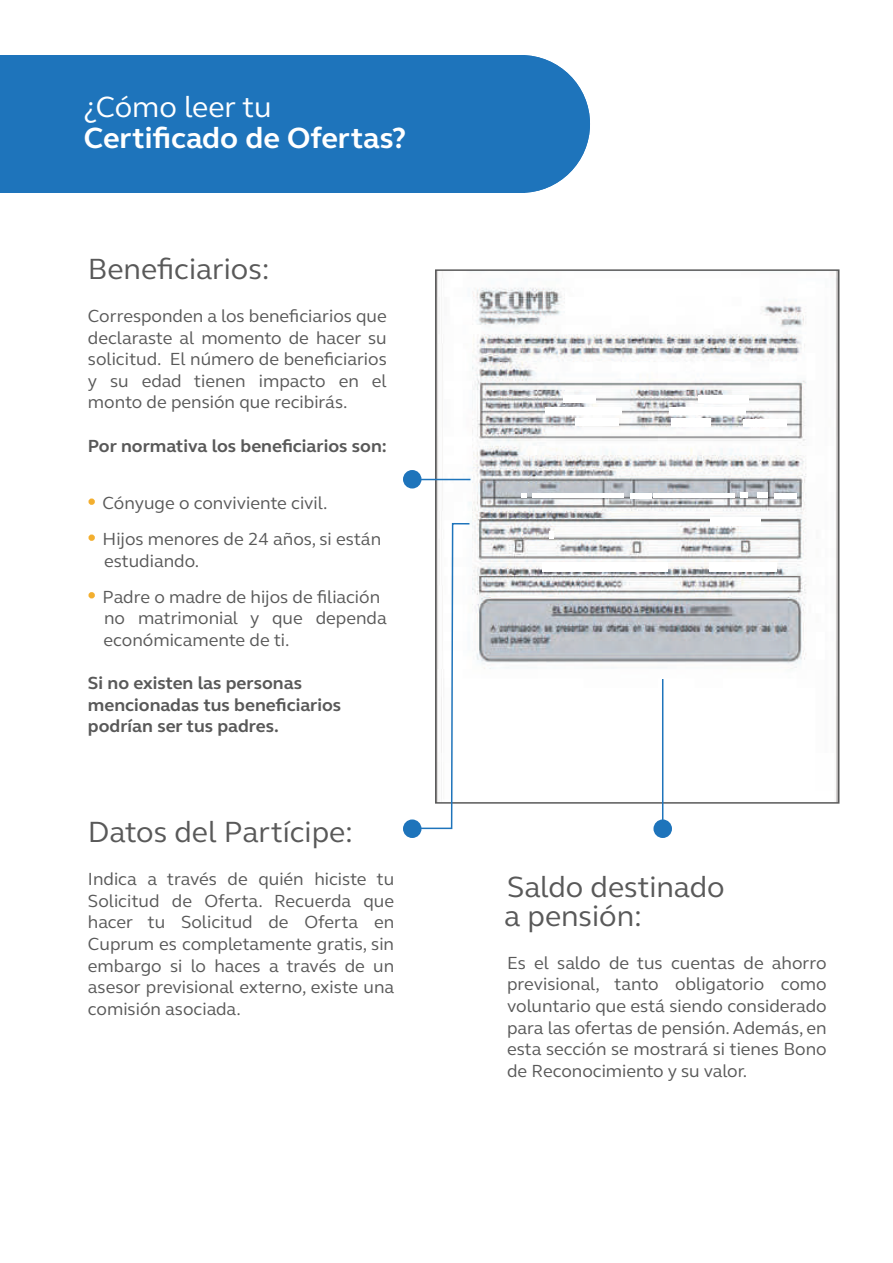
<style>
.page{position:relative;width:893px;height:1263px;background:#fff}
.page>*{position:absolute;margin:0;border:0;box-sizing:border-box;transform-origin:0 0}
.t1{font:30px/28.5px "FS Elliot Pro";color:#595959}
.t2{font:700 30px "FS Elliot Pro";color:#fff}
.t3{font:30px "FS Elliot Pro";color:#fff}
.t4{font:18px/21.6px "FS Elliot Pro";color:#595959;text-align:justify}
.t5{font:700 18px/21.6px "FS Elliot Pro";color:#595959}
.s1{font-size:30px;color:#f3af2f}
</style>
<div class="page">
<img style="left:438px;top:272px;width:369px;height:529px">
<div style="left:564px;top:395px;width:32px;height:8px;background:#fff"></div>
<div style="left:698px;top:395px;width:51px;height:8px;background:#fff"></div>
<div style="left:546px;top:407px;width:76px;height:7px;background:#fff"></div>
<div style="left:669px;top:407px;width:76px;height:8px;background:#fff"></div>
<div style="left:671px;top:418px;width:40px;height:9px;background:#fff"></div>
<div style="left:743px;top:419px;width:44px;height:7px;background:#fff"></div>
<div style="left:575px;top:418px;width:43px;height:8px;background:#fff"></div>
<div style="left:532px;top:493px;width:91px;height:5px;background:#fff"></div>
<svg style="left:522px;top:493px;width:5px;height:5px"></svg>
<div style="left:549px;top:531px;width:5px;height:8px;background:#fff"></div>
<div style="left:543px;top:563px;width:125px;height:9px;background:#fff"></div>
<div style="left:709px;top:563px;width:68px;height:9px;background:#fff"></div>
<div style="left:654px;top:493px;width:81px;height:5px;background:#fff"></div>
<div style="left:630px;top:493px;width:21px;height:5px;background:#fff"></div>
<div style="left:740px;top:492px;width:8px;height:6px;background:#fff"></div>
<div style="left:757px;top:493px;width:11px;height:5px;background:#fff"></div>
<div style="left:775px;top:493px;width:22px;height:5px;background:#fff"></div>
<div style="left:711px;top:517px;width:50px;height:8px;background:#fff"></div>
<div style="left:452px;top:55px;width:138px;height:138px;background:#1e74bb;border-radius:50%"></div>
<div style="left:0;top:55px;width:525px;height:138px;background:#1e74bb"></div>
<div style="left:88px;top:498px;width:7px;height:7px;border:3px solid #f3af2f;border-radius:50%"></div>
<div style="left:88px;top:534px;width:7px;height:7px;border:3px solid #f3af2f;border-radius:50%"></div>
<div style="left:88px;top:592px;width:7px;height:6px;border:3px solid #f3af2f;border-radius:50%"></div>
<div style="left:435px;top:269px;width:404px;height:535px;border:2px solid #595959"></div>
<div style="left:403px;top:470px;width:18px;height:18px;background:#1e74bb;border-radius:50%"></div>
<div style="left:403px;top:819px;width:18px;height:19px;background:#1e74bb;border-radius:50%"></div>
<div style="left:653px;top:819px;width:19px;height:19px;background:#1e74bb;border-radius:50%"></div>
<hr style="left:410px;top:479px;width:60px;height:1px;background:#1e74bb">
<hr style="left:662px;top:679px;width:1px;height:156px;background:#1e74bb">
<svg style="left:414px;top:522px;width:57px;height:308px"></svg>
<h1 class="t3" style="left:84px;top:87px;width:189px">¿Cómo leer tu</h1>
<h1 class="t2" style="left:84px;top:118px;width:324px">Certificado de Ofertas?</h1>
<h1 class="t3" style="left:84px;top:87px;width:215px">Modalidades de</h1>
<h1 class="t2" style="left:84px;top:118px;width:246px">p ns ón y SCOMP</h1>
<h1 class="t1" style="left:88px;top:254px;width:183px">Beneficiarios:</h1>
<p class="t4" style="left:88px;top:305px;width:300px">Corresponden a los beneficiarios que declaraste al momento de hacer su solicitud. El número de beneficiarios y su edad tienen impacto en el monto de pensión que recibirás.</p>
<p class="t5" style="left:88px;top:434px;width:300px">Por normativa los beneficiarios son:</p>
<p class="t4" style="left:88px;top:485px;width:295px;line-height:36px"><span class="s1">·</span> Cónyuge o conviviente civil.<br><span class="s1">·</span> Hijos menores de 24 años, si están</p>
<p class="t4" style="left:88px;top:542px;width:294px;line-height:36px;text-indent:16px">estudiando.<br><span class="s1">·</span> Padre o madre de hijos de filiación</p>
<p class="t4" style="left:104px;top:607px;width:285px">no matrimonial y que dependa económicamente de ti.</p>
<p class="t5" style="left:88px;top:672px;width:255px">Si no existen las personas mencionadas tus beneficiarios podrían ser tus padres.</p>
<h1 class="t1" style="left:88px;top:817px;width:267px">Datos del Partícipe:</h1>
<p class="t4" style="left:88px;top:868px;width:308px">Indica a través de quién hiciste tu Solicitud de Oferta. Recuerda que hacer tu Solicitud de Oferta en Cuprum es completamente gratis, sin embargo si lo haces a través de un asesor previsional externo, existe una comisión asociada.</p>
<h1 class="t1" style="left:504px;top:872px;width:222px">Saldo destinado a pensión:</h1>
<p class="t4" style="left:507px;top:951px;width:321px">Es el saldo de tus cuentas de ahorro previsional, tanto obligatorio como voluntario que está siendo considerado para las ofertas de pensión. Además, en esta sección se mostrará si tienes Bono de Reconocimiento y su valor.</p>
</div>
